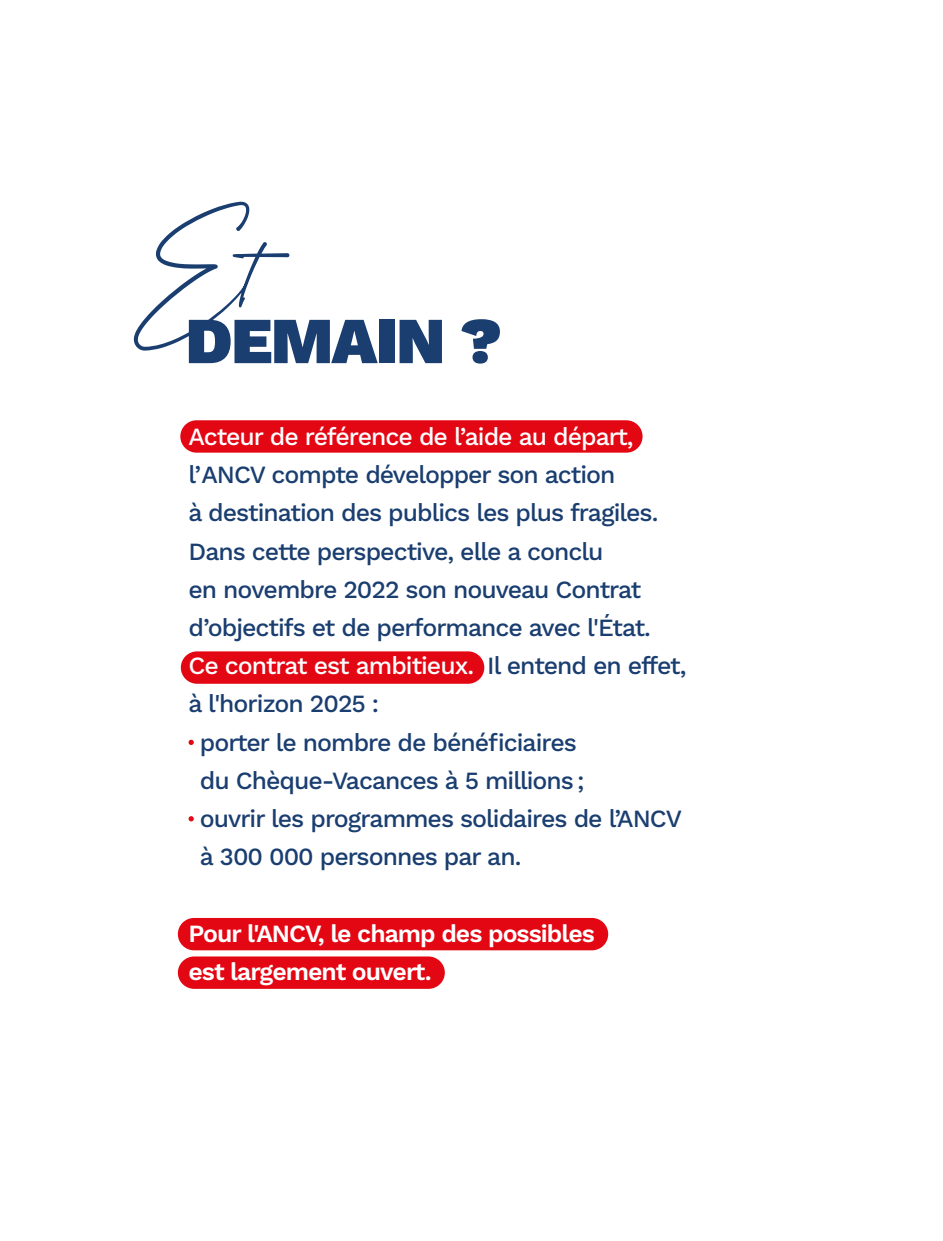
<style>
.page{position:relative;width:943px;height:1241px;background:#fff}
.page>*{position:absolute;margin:0;border:0;box-sizing:border-box;transform-origin:0 0}
.t1{font:900 65.62px "Work Sans";letter-spacing:-.02em;color:#1a3e70}
.t2{font:500 24.68px "Work Sans";letter-spacing:-.04em;color:#1a3e70}
.t3{font:500 24.68px "Work Sans";letter-spacing:-.04em;color:#fff}
.t4{font:600 24.68px/38.1px "Work Sans";letter-spacing:-.04em;color:#fff}
.s1{color:#1a3e70}
</style>
<div class="page">
<hr style="left:942px;top:0;width:1px;height:1240px;background:#90999e">
<svg style="left:942px;top:205px;width:1px;height:534px"></svg>
<div style="left:180px;top:420px;width:462px;height:32px;background:#e30613;border-radius:16px"></div>
<div style="left:178px;top:956px;width:267px;height:32px;background:#e30613;border-radius:16px"></div>
<div style="left:178px;top:917px;width:430px;height:33px;background:#e30613;border-radius:16px"></div>
<svg style="left:134px;top:202px;width:155px;height:148px"></svg>
<div style="left:181px;top:651px;width:303px;height:32px;background:#e30613;border-radius:16px"></div>
<svg style="left:188px;top:739px;width:6px;height:6px"></svg>
<svg style="left:188px;top:816px;width:6px;height:5px"></svg>
<h1 class="t1" style="left:185px;top:303px;width:318px">DEMAIN ?</h1>
<p class="t3" style="left:188px;top:422px;width:446px">Acteur de référence de l’aide au départ,</p>
<p class="t2" style="left:188px;top:460px;width:428px">l’ANCV compte développer son action</p>
<p class="t2" style="left:188px;top:498px;width:471px">à destination des publics les plus fragiles.</p>
<p class="t2" style="left:188px;top:536px;width:416px">Dans cette perspective, elle a conclu</p>
<p class="t2" style="left:188px;top:575px;width:454px">en novembre 2022 son nouveau Contrat</p>
<p class="t2" style="left:188px;top:613px;width:464px">d’objectifs et de performance avec l'État.</p>
<p class="t3" style="left:188px;top:651px;width:499px">Ce contrat est ambitieux. <span class="s1">Il entend en effet,</span></p>
<p class="t2" style="left:188px;top:689px;width:192px">à l'horizon 2025 :</p>
<p class="t2" style="left:200px;top:727px;width:378px">porter le nombre de bénéficiaires</p>
<p class="t2" style="left:200px;top:765px;width:386px">du Chèque-Vacances à 5 millions ;</p>
<p class="t2" style="left:200px;top:804px;width:484px">ouvrir les programmes solidaires de l’ANCV</p>
<p class="t2" style="left:200px;top:842px;width:323px">à 300 000 personnes par an.</p>
<p class="t4" style="left:188px;top:915px;width:408px">Pour l'ANCV, le champ des possibles est largement ouvert.</p>
</div>
